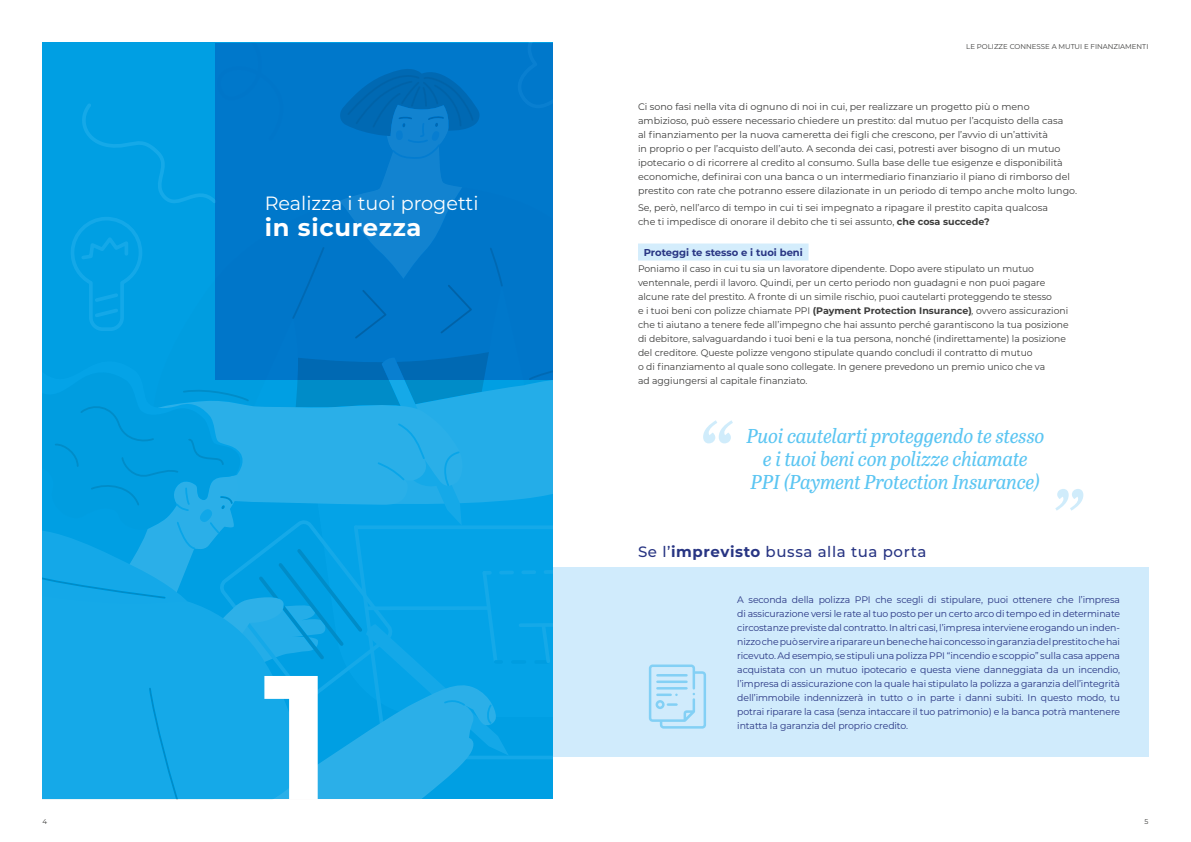
<style>
.page{position:relative;width:1191px;height:842px;background:#fff}
.page>*{position:absolute;margin:0;border:0;box-sizing:border-box;transform-origin:0 0}
.t1{font:700 176.4px "Montserrat";color:#fff}
.t2{font:700 24px "Montserrat";letter-spacing:.03em;color:#fff}
.t3{font:italic 20px "Abril Titling Nar";letter-spacing:-.005em;color:#5bc5f2}
.t4{font:19.2px "Montserrat";color:#fff}
.t5{font:500 15px "Montserrat";letter-spacing:.04em;color:#283583}
.t6{font:700 10px "Montserrat";color:#283583}
.t7{font:9.5px/14px "Montserrat";color:#3c3c3b}
.t8{font:9.5px/14px "Montserrat";letter-spacing:-.01em;color:#283583;text-align:justify}
.t9{font:7px "Montserrat";color:#3c3c3b}
.s1{font-weight:700}
.s2{font-style:italic}
</style>
<div class="page">
<svg style="left:43px;top:43px;width:510px;height:756px;background:#0da4e4"></svg>
<svg style="left:216px;top:43px;width:337px;height:336px;background:#0176c8"></svg>
<div style="left:638px;top:243px;width:170px;height:17px;background:#d4edfc"></div>
<div style="left:553px;top:568px;width:595px;height:189px;background:#d0ebfc"></div>
<svg style="left:649px;top:664px;width:57px;height:65px"></svg>
<svg style="left:703px;top:420px;width:30px;height:23px"></svg>
<svg style="left:1055px;top:489px;width:28px;height:22px"></svg>
<p class="t4" style="left:265px;top:190px;width:215px">Realizza i tuoi progetti</p>
<p class="t2" style="left:265px;top:211px;width:158px">in sicurezza</p>
<p class="t1" style="left:263px;top:610px;width:71px">1</p>
<p class="t9" style="left:966px;top:41px;width:184px">LE POLIZZE CONNESSE A MUTUI E FINANZIAMENTI</p>
<p class="t7" style="left:638px;top:99px;width:440px">Ci sono fasi nella vita di ognuno di noi in cui, per realizzare un progetto più o meno ambizioso, può essere necessario chiedere un prestito: dal mutuo per l’acquisto della casa<br>al finanziamento per la nuova cameretta dei figli che crescono, per l’avvio di un’attività<br>in proprio o per l’acquisto dell’auto. A seconda dei casi, potresti aver bisogno di un mutuo ipotecario o di ricorrere al credito al consumo. Sulla base delle tue esigenze e disponibilità economiche, definirai con una banca o un intermediario finanziario il piano di rimborso del prestito con rate che potranno essere dilazionate in un periodo di tempo anche molto lungo.</p>
<p class="t7" style="left:638px;top:200px;width:411px">Se, però, nell’arco di tempo in cui ti sei impegnato a ripagare il prestito capita qualcosa che ti impedisce di onorare il debito che ti sei assunto, <span class="s1">che cosa succede?</span></p>
<p class="t6" style="left:643px;top:245px;width:161px">Proteggi te stesso e i tuoi beni</p>
<p class="t7" style="left:638px;top:262px;width:432px">Poniamo il caso in cui tu sia un lavoratore dipendente. Dopo avere stipulato un mutuo ventennale, perdi il lavoro. Quindi, per un certo periodo non guadagni e non puoi pagare alcune rate del prestito. A fronte di un simile rischio, puoi cautelarti proteggendo te stesso<br>e i tuoi beni con polizze chiamate PPI <span class="s1">(Payment Protection Insurance)</span><span class="s2">,</span> ovvero assicurazioni che ti aiutano a tenere fede all’impegno che hai assunto perché garantiscono la tua posizione di debitore, salvaguardando i tuoi beni e la tua persona, nonché (indirettamente) la posizione del creditore. Queste polizze vengono stipulate quando concludi il contratto di mutuo<br>o di finanziamento al quale sono collegate. In genere prevedono un premio unico che va<br>ad aggiungersi al capitale finanziato.</p>
<p class="t3" style="left:746px;top:421px;width:299px">Puoi cautelarti proteggendo te stesso</p>
<p class="t3" style="left:763px;top:444px;width:266px">e i tuoi beni con polizze chiamate</p>
<p class="t3" style="left:751px;top:467px;width:291px">PPI (Payment Protection Insurance)</p>
<p class="t5" style="left:638px;top:541px;width:290px">Se l’<span class="s1">imprevisto</span> bussa alla tua porta</p>
<p class="t8" style="left:737px;top:592px;width:384px">A seconda della polizza PPI che scegli di stipulare, puoi ottenere che l’impresa di assicurazione versi le rate al tuo posto per un certo arco di tempo ed in determinate circostanze previste dal contratto. In altri casi, l’impresa interviene erogando un inden&shy;nizzo che può servire a riparare un bene che hai concesso in garanzia del prestito che hai ricevuto. Ad esempio, se stipuli una polizza PPI “incendio e scoppio” sulla casa appena acquistata con un mutuo ipotecario e questa viene danneggiata da un incendio, l’impresa di assicurazione con la quale hai stipulato la polizza a garanzia dell’integrità dell’immobile indennizzerà in tutto o in parte i danni subiti. In questo modo, tu potrai riparare la casa (senza intaccare il tuo patrimonio) e la banca potrà mantenere intatta la garanzia del proprio credito.</p>
<p class="t9" style="left:43px;top:817px;width:6px">4</p>
<p class="t9" style="left:1144px;top:817px;width:5px">5</p>
</div>
